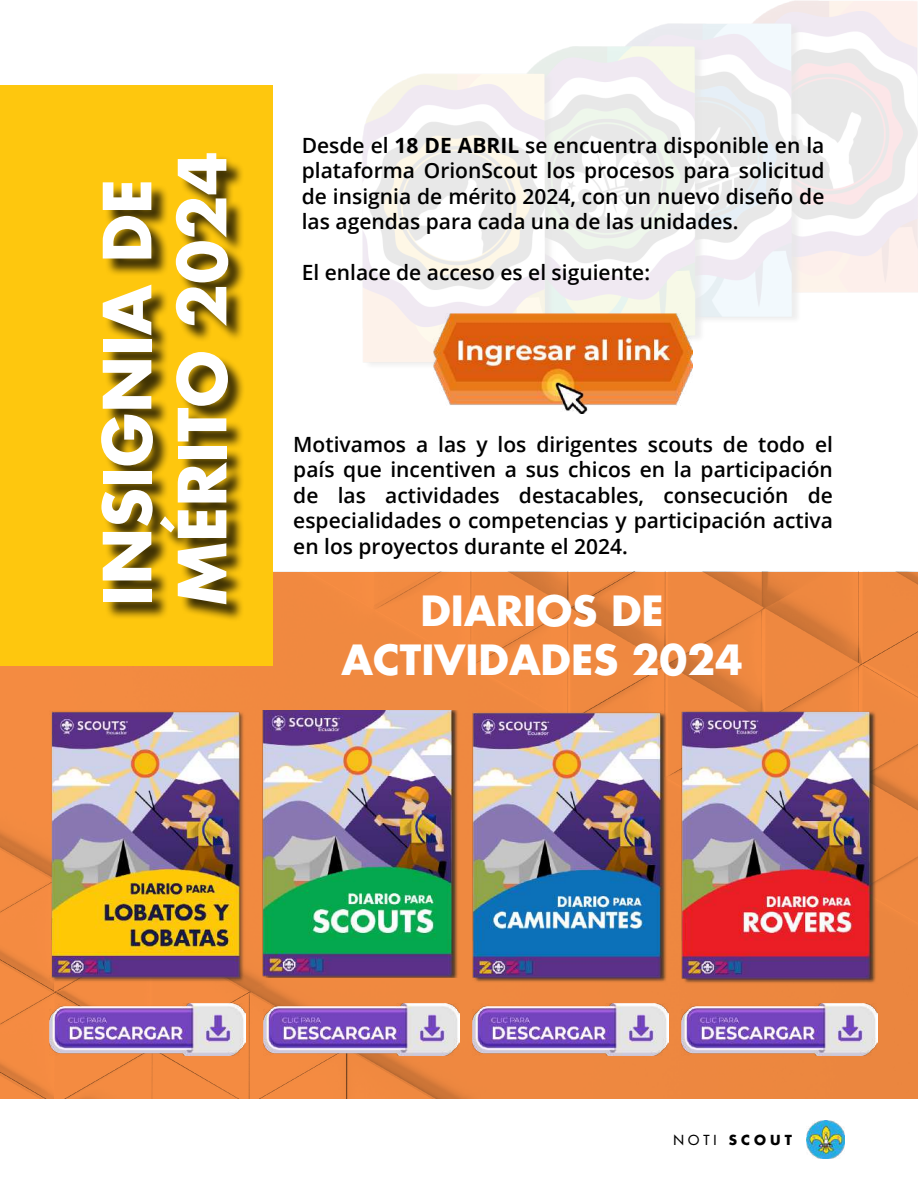
<style>
.page{position:relative;width:918px;height:1188px;background:#fff}
.page>*{position:absolute;margin:0;border:0;box-sizing:border-box;transform-origin:0 0}
.t1{font:700 64.5px/75px "Futura";color:#fff}
.t2{font:700 40.5px/48.6px "Futura";color:#fff;text-align:center}
.t3{font:600 21px/25.5px "Open Sans";color:#000;text-align:justify}
.t4{font:700 13.5px "Futura";letter-spacing:.3em;color:#000}
.s1{font-weight:700}
.s2{font-weight:400}
</style>
<div class="page">
<img style="left:806px;top:1120px;width:39px;height:38px">
<img style="left:0;top:572px;width:918px;height:526px">
<img style="left:362px;top:0;width:556px;height:365px">
<div style="left:0;top:85px;width:272px;height:580px;background:#fec70e"></div>
<div style="left:104px;top:155px;width:142px;height:467px;background:#000;opacity:.75"></div>
<img style="left:472px;top:710px;width:197px;height:274px">
<img style="left:49px;top:710px;width:197px;height:274px">
<img style="left:682px;top:710px;width:196px;height:274px">
<img style="left:263px;top:710px;width:196px;height:268px">
<img style="left:49px;top:1003px;width:197px;height:52px">
<img style="left:263px;top:1003px;width:196px;height:52px">
<img style="left:472px;top:1003px;width:197px;height:52px">
<img style="left:682px;top:1003px;width:196px;height:52px">
<img style="left:433px;top:313px;width:260px;height:100px">
<h1 class="t1" style="left:89px;top:606px;width:456px;rotate:-90deg">INSIGNIA DE<br>MÉRITO 2024</h1>
<p class="t3" style="left:302px;top:132px;width:524px">Desde el <span class="s1">18 DE ABRIL</span> se encuentra disponible en la plataforma OrionScout los procesos para solicitud de insignia de mérito 2024, con un nuevo diseño de las agendas para cada una de las unidades.</p>
<p class="t3" style="left:302px;top:259px;width:350px">El enlace de acceso es el siguiente:</p>
<p class="t3" style="left:293px;top:431px;width:541px">Motivamos a las y los dirigentes scouts de todo el país que incentiven a sus chicos en la participación de las actividades destacables, consecución de especialidades o competencias y participación activa en los proyectos durante el 2024.</p>
<h2 class="t2" style="left:342px;top:586px;width:403px">DIARIOS DE<br>ACTIVIDADES 2024</h2>
<p class="t4" style="left:674px;top:1131px;width:120px"><span class="s2">NOTI</span> SCOUT</p>
</div>
